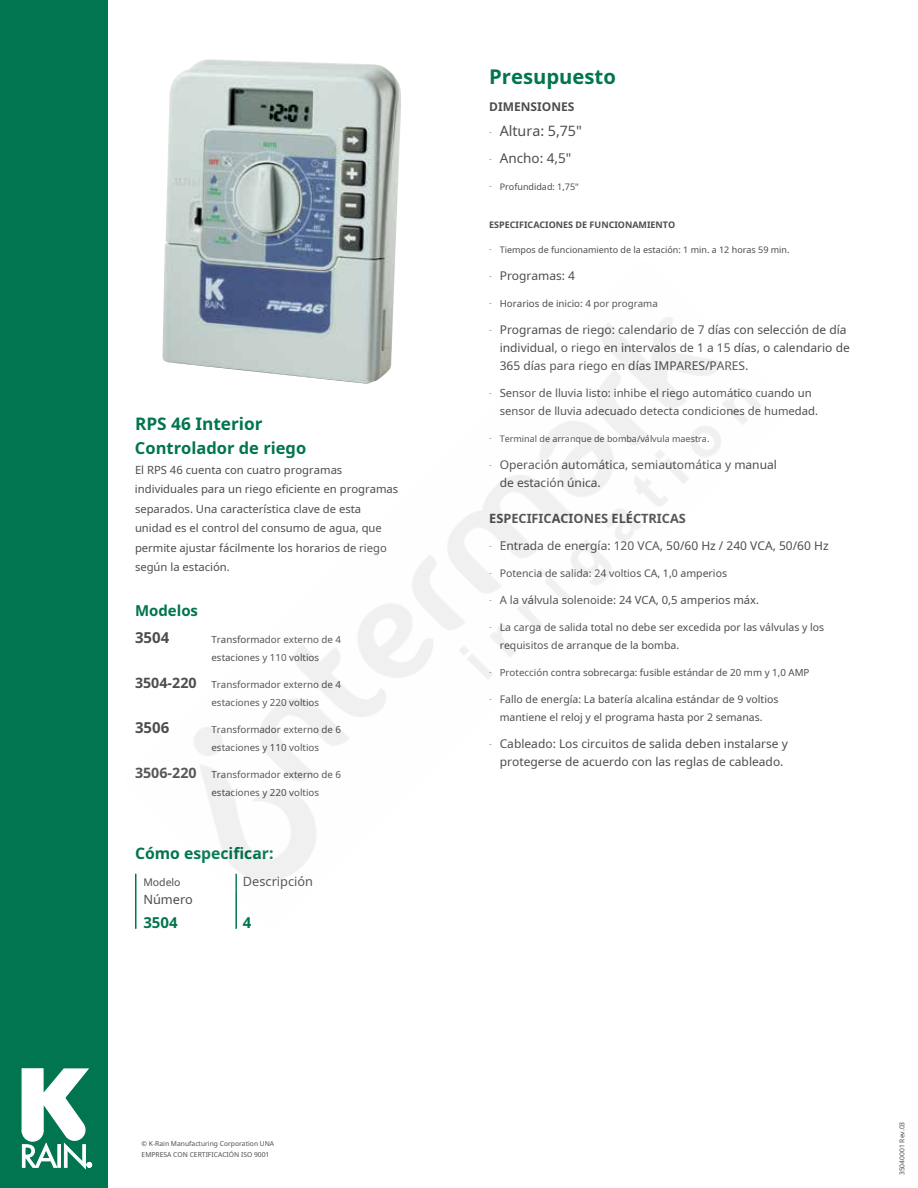
<style>
.page{position:relative;width:918px;height:1188px;background:#fff}
.page>*{position:absolute;margin:0;border:0;box-sizing:border-box;transform-origin:0 0}
.t1{font:700 20.25px "Noto Sans";color:#007550}
.t2{font:700 17.25px "Noto Sans";color:#007550}
.t3{font:700 16.5px "Noto Sans";color:#007550}
.t4{font:700 15.75px "Noto Sans";color:#007550}
.t5{font:700 15px "Noto Sans";color:#007550}
.t6{font:700 15px "Noto Sans";color:#4d4d4f}
.t7{font:14.25px "Noto Sans";color:#4d4d4f}
.t8{font:13.5px "Noto Sans";color:#4d4d4f}
.t9{font:700 12.75px "Noto Sans";color:#4d4d4f}
.t10{font:12.75px "Noto Sans";color:#4d4d4f}
.t11{font:12px/18px "Noto Sans";color:#4d4d4f}
.t12{font:700 12px "Noto Sans";color:#4d4d4f}
.t13{font:11.25px/19.5px "Noto Sans";color:#4d4d4f}
.t14{font:10.5px/18px "Noto Sans";color:#4d4d4f}
.t15{font:9.75px/18px "Noto Sans";color:#4d4d4f}
.t16{font:9px "Noto Sans";color:#4d4d4f}
.t17{font:700 9px "Noto Sans";color:#4d4d4f}
.t18{font:6.75px/10.8px "Noto Sans";color:#4d4d4f}
.s1{font-size:9px;color:#6aab96}
.s2{font-weight:700;font-size:14.25px}
</style>
<div class="page">
<div style="left:0;top:0;width:108px;height:1188px;background:#007550"></div>
<svg style="left:21px;top:1068px;width:71px;height:101px"></svg>
<img style="left:164px;top:59px;width:237px;height:200px">
<img style="left:135px;top:259px;width:626px;height:670px">
<h1 class="t1" style="left:489px;top:62px;width:128px">Presupuesto</h1>
<p class="t12" style="left:489px;top:98px;width:87px">DIMENSIONES</p>
<p class="t7" style="left:489px;top:121px;width:94px"><span class="s1">-</span> Altura: 5,75"</p>
<p class="t8" style="left:489px;top:149px;width:84px"><span class="s1">-</span> Ancho: 4,5"</p>
<p class="t16" style="left:489px;top:181px;width:91px"><sup>-</sup> Profundidad: 1,75"</p>
<p class="t17" style="left:489px;top:218px;width:188px">ESPECIFICACIONES DE FUNCIONAMIENTO</p>
<p class="t16" style="left:489px;top:244px;width:302px"><sup>-</sup> Tiempos de funcionamiento de la estación: 1 min. a 12 horas 59 min.</p>
<p class="t11" style="left:489px;top:267px;width:87px"><span class="s1">-</span> Programas: 4</p>
<p class="t15" style="left:489px;top:294px;width:170px"><sup>-</sup> Horarios de inicio: 4 por programa</p>
<p class="t11" style="left:500px;top:321px;width:352px;text-indent:-10px"><span class="s1">-</span> Programas de riego: calendario de 7 días con selección de día individual, o riego en intervalos de 1 a 15 días, o calendario de<br>365 días para riego en días IMPARES/PARES.</p>
<p class="t13" style="left:500px;top:384px;width:320px;line-height:18px;text-indent:-11px"><span class="s1">-</span> Sensor de lluvia listo: inhibe el riego automático cuando un sensor de lluvia adecuado detecta condiciones de humedad.</p>
<h2 class="t2" style="left:135px;top:412px;width:129px">RPS 46 Interior</h2>
<h3 class="t3" style="left:135px;top:437px;width:173px">Controlador de riego</h3>
<p class="t16" style="left:489px;top:433px;width:222px"><sup>-</sup> Terminal de arranque de bomba/válvula maestra.</p>
<p class="t13" style="left:135px;top:460px;width:265px">El RPS 46 cuenta con cuatro programas individuales para un riego eficiente en programas separados. Una característica clave de esta unidad es el control del consumo de agua, que permite ajustar fácilmente los horarios de riego según la estación.</p>
<p class="t11" style="left:500px;top:456px;width:279px;text-indent:-10px"><span class="s1">-</span> Operación automática, semiautomática y manual de estación única.</p>
<p class="t9" style="left:489px;top:510px;width:198px">ESPECIFICACIONES ELÉCTRICAS</p>
<p class="t11" style="left:489px;top:537px;width:341px"><span class="s1">-</span> Entrada de energía: 120 VCA, 50/60 Hz / 240 VCA, 50/60 Hz</p>
<p class="t14" style="left:489px;top:564px;width:239px"><span class="s1">-</span> Potencia de salida: 24 voltios CA, 1,0 amperios</p>
<p class="t13" style="left:489px;top:590px;width:271px"><span class="s1">-</span> A la válvula solenoide: 24 VCA, 0,5 amperios máx.</p>
<h3 class="t5" style="left:135px;top:600px;width:65px">Modelos</h3>
<h3 class="t6" style="left:135px;top:627px;width:36px">3504</h3>
<p class="t15" style="left:212px;top:631px;width:131px">Transformador externo de 4 estaciones y 110 voltios</p>
<p class="t15" style="left:212px;top:676px;width:131px;text-indent:-77px"><span class="s2">3504-220</span> Transformador externo de 4 estaciones y 220 voltios</p>
<h3 class="t6" style="left:135px;top:717px;width:36px">3506</h3>
<p class="t15" style="left:212px;top:721px;width:131px">Transformador externo de 6 estaciones y 110 voltios</p>
<p class="t15" style="left:212px;top:766px;width:131px;text-indent:-77px"><span class="s2">3506-220</span> Transformador externo de 6 estaciones y 220 voltios</p>
<h3 class="t4" style="left:135px;top:843px;width:140px">Cómo especificar:</h3>
<p class="t14" style="left:143px;top:873px;width:39px">Modelo</p>
<p class="t10" style="left:143px;top:891px;width:51px">Número</p>
<p class="t10" style="left:243px;top:873px;width:72px">Descripción</p>
<h3 class="t5" style="left:143px;top:912px;width:36px">3504</h3>
<h3 class="t5" style="left:243px;top:912px;width:10px">4</h3>
<p class="t14" style="left:500px;top:618px;width:326px;text-indent:-10px"><span class="s1">-</span> La carga de salida total no debe ser excedida por las válvulas y los requisitos de arranque de la bomba.</p>
<p class="t15" style="left:489px;top:663px;width:322px"><sup>-</sup> Protección contra sobrecarga: fusible estándar de 20 mm y 1,0 AMP</p>
<p class="t14" style="left:489px;top:690px;width:291px;text-align:center"><span class="s1">-</span> Fallo de energía: La batería alcalina estándar de 9 voltios mantiene el reloj y el programa hasta por 2 semanas.</p>
<p class="t11" style="left:489px;top:735px;width:300px;text-align:center"><span class="s1">-</span> Cableado: Los circuitos de salida deben instalarse y protegerse de acuerdo con las reglas de cableado.</p>
<p class="t18" style="left:142px;top:1138px;width:134px">© K-Rain Manufacturing Corporation UNA<br>EMPRESA CON CERTIFICACIÓN ISO 9001</p>
<p class="t18" style="left:897px;top:1175px;width:55px;rotate:-90deg">35040001 Rev.03</p>
</div>
